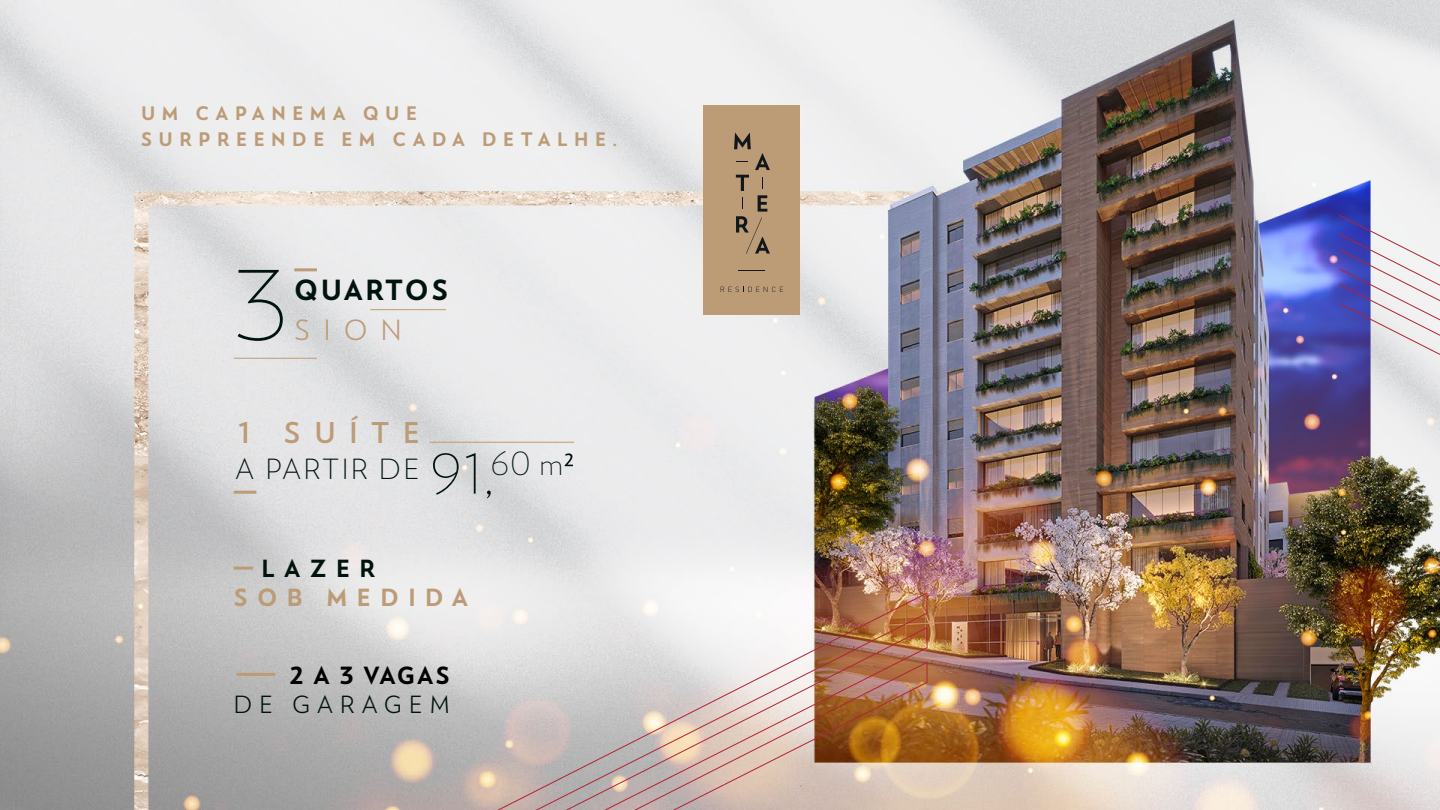
<style>
.page{position:relative;width:1440px;height:810px;background:#fff}
.page>*{position:absolute;margin:0;border:0;box-sizing:border-box;transform-origin:0 0}
.t1{font:100 96.23px "RNS Miles";color:#00140d}
.t2{font:100 54.9px "RNS Miles";color:#00140d}
.t3{font:700 28.72px "RNS Miles";letter-spacing:.475em;color:#bc9b77}
.t4{font:300 27.9px "RNS Miles";letter-spacing:.1em;color:#00140d}
.t5{font:800 27.9px "RNS Miles";letter-spacing:.08em;color:#00140d}
.t6{font:27.9px "RNS Miles";color:#bc9b77}
.t7{font:23.77px "RNS Miles";color:#00140d}
.t8{font:800 23.77px "RNS Miles";letter-spacing:.4em;color:#bc9b77}
.t9{font:800 23.77px "RNS Miles";letter-spacing:.065em;color:#000}
.t10{font:800 23.77px "RNS Miles";letter-spacing:.4em;color:#00140d}
.t11{font:800 18.75px/26.2px "RNS Miles";letter-spacing:.35em;color:#bc9b77}
</style>
<div class="page">
<img style="left:0;top:0;width:1440px;height:810px">
<hr style="left:370px;top:309px;width:76px;height:1px;background:#bc9b77">
<hr style="left:294px;top:268px;width:23px;height:3px;background:#bc9b77">
<hr style="left:234px;top:358px;width:83px;height:1px;background:#bc9b77">
<hr style="left:236px;top:673px;width:39px;height:3px;background:#bc9b77">
<img style="left:1339px;top:214px;width:101px;height:392px">
<img style="left:331px;top:592px;width:597px;height:218px">
<div style="left:704px;top:105px;width:96px;height:210px;background:#bc9b77"></div>
<svg style="left:721px;top:287px;width:62px;height:5px"></svg>
<svg style="left:739px;top:270px;width:26px;height:1px"></svg>
<svg style="left:734px;top:133px;width:36px;height:121px"></svg>
<hr style="left:430px;top:442px;width:144px;height:1px;background:#bc9b77">
<hr style="left:234px;top:491px;width:22px;height:3px;background:#bc9b77">
<hr style="left:234px;top:567px;width:19px;height:3px;background:#bc9b77">
<p class="t11" style="left:141px;top:100px;width:478px">UM CAPANEMA QUE<br>SURPREENDE EM CADA DETALHE.</p>
<h1 class="t1" style="left:234px;top:245px;width:56px">3</h1>
<h3 class="t5" style="left:294px;top:271px;width:155px">QUARTOS</h3>
<h3 class="t6" style="left:294px;top:312px;width:109px">SION</h3>
<h3 class="t3" style="left:238px;top:413px;width:183px">1 SUÍTE</h3>
<h3 class="t4" style="left:236px;top:452px;width:185px">A PARTIR DE</h3>
<h2 class="t2" style="left:430px;top:439px;width:146px">91,<sup>60</sup> <sup>m</sup>2</h2>
<p class="t10" style="left:262px;top:553px;width:115px">LAZER</p>
<p class="t8" style="left:234px;top:582px;width:236px">SOB MEDIDA</p>
<p class="t9" style="left:290px;top:659px;width:162px">2 A 3 VAGAS</p>
<p class="t7" style="left:234px;top:689px;width:218px">DE GARAGEM</p>
</div>
